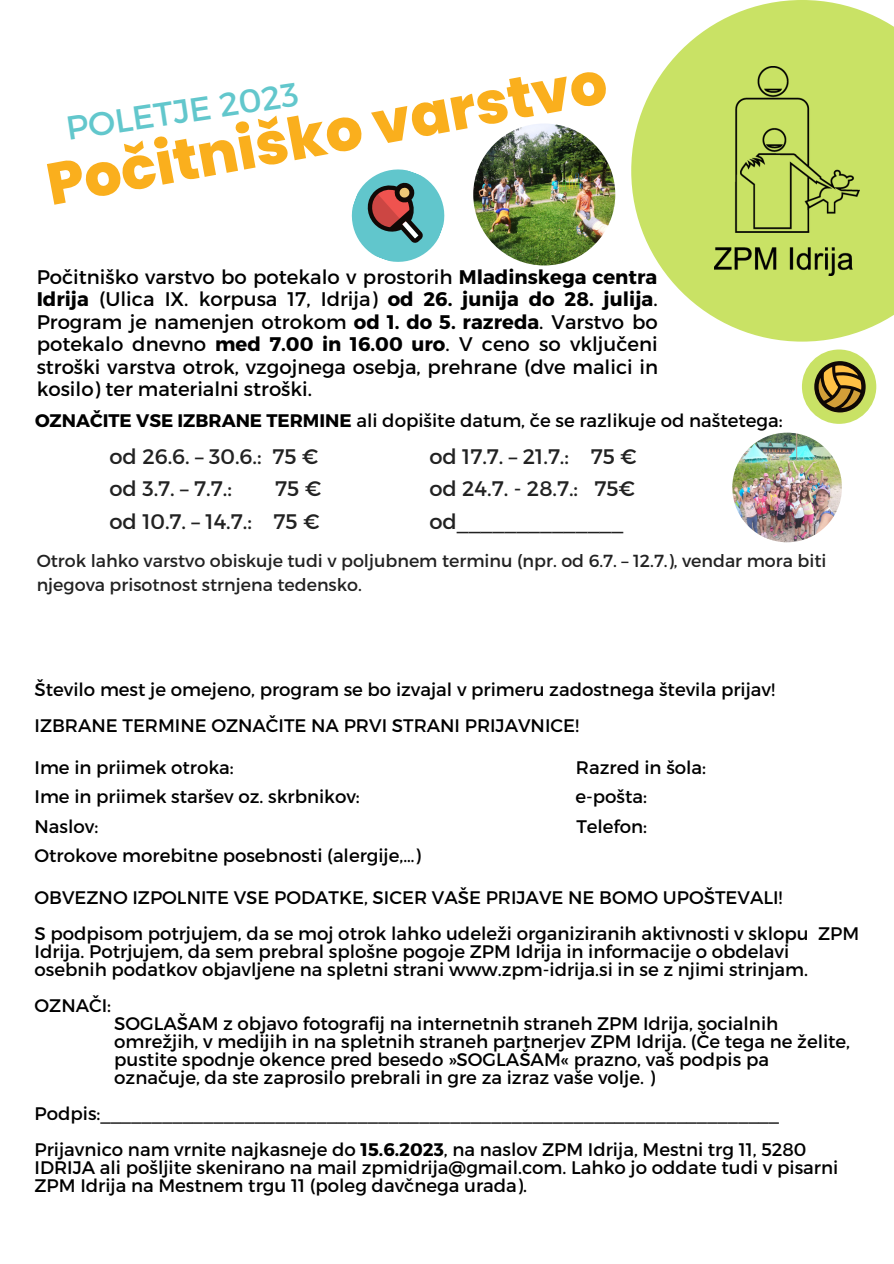
<style>
.page{position:relative;width:894px;height:1264px;background:#fff}
.page>*{position:absolute;margin:0;border:0;box-sizing:border-box;transform-origin:0 0}
.t1{font:800 58.5px "Poppins";color:#faaf1d}
.t2{font:33.15px "Montserrat";color:#62c7cc}
.t3{font:21px/32.7px "Montserrat";color:#222;text-align:justify}
.t4{font:19.65px/22.5px "Montserrat";color:#000;text-align:justify}
.t5{font:18.15px/18px "Montserrat";color:#000}
.t6{font:17.4px/23.7px "Montserrat";color:#222}
.s1{font-weight:700}
</style>
<div class="page">
<div style="left:801px;top:349px;width:75px;height:75px;background:#c9e265;border-radius:50%"></div>
<svg style="left:813px;top:361px;width:53px;height:53px"></svg>
<svg style="left:351px;top:169px;width:94px;height:93px"></svg>
<img style="left:732px;top:432px;width:109px;height:110px;border-radius:50%">
<svg style="left:631px;top:0;width:262px;height:341px;fill:#c9e265"></svg>
<img style="left:473px;top:123px;width:142px;height:142px;border-radius:50%">
<img style="left:714px;top:67px;width:144px;height:208px">
<p class="t1" style="left:40px;top:143px;width:569px;rotate:-10deg">Počitniško varstvo</p>
<p class="t2" style="left:63px;top:108px;width:236px;rotate:-9deg">POLETJE 2023</p>
<p class="t4" style="left:37px;top:264px;width:622px">Počitniško varstvo bo potekalo v prostorih <span class="s1">Mladinskega centra Idrija</span> (Ulica IX. korpusa 17, Idrija) <span class="s1">od 26. junija do 28. julija</span>.<br>Program je namenjen otrokom <span class="s1">od 1. do 5. razreda</span>. Varstvo bo potekalo dnevno <span class="s1">med 7.00 in 16.00 uro</span>. V ceno so vključeni stroški varstva otrok, vzgojnega osebja, prehrane (dve malici in kosilo) ter materialni stroški.</p>
<p class="t5" style="left:35px;top:411px;width:749px"><span class="s1">OZNAČITE VSE IZBRANE TERMINE</span> ali dopišite datum, če se razlikuje od naštetega:</p>
<p class="t3" style="left:109px;top:439px;width:210px">od 26.6. – 30.6.: 75 €</p>
<p class="t3" style="left:109px;top:471px;width:124px">od 3.7. – 7.7.:</p>
<p class="t3" style="left:275px;top:471px;width:48px">75 €</p>
<p class="t3" style="left:109px;top:504px;width:212px">od 10.7. – 14.7.: 75 €</p>
<p class="t3" style="left:429px;top:439px;width:209px">od 17.7. – 21.7.: 75 € od 24.7. - 28.7.: 75€ od______________</p>
<p class="t6" style="left:37px;top:548px;width:791px">Otrok lahko varstvo obiskuje tudi v poljubnem terminu (npr. od 6.7. – 12.7.), vendar mora biti njegova prisotnost strnjena tedensko.</p>
<p class="t5" style="left:34px;top:680px;width:741px">Število mest je omejeno, program se bo izvajal v primeru zadostnega števila prijav!</p>
<p class="t5" style="left:34px;top:716px;width:545px">IZBRANE TERMINE OZNAČITE NA PRVI STRANI PRIJAVNICE!</p>
<p class="t5" style="left:34px;top:757px;width:201px">Ime in priimek otroka:</p>
<p class="t5" style="left:576px;top:757px;width:132px">Razred in šola:</p>
<p class="t5" style="left:34px;top:787px;width:327px">Ime in priimek staršev oz. skrbnikov:</p>
<p class="t5" style="left:575px;top:787px;width:73px">e-pošta:</p>
<p class="t5" style="left:34px;top:816px;width:65px">Naslov:</p>
<p class="t5" style="left:576px;top:816px;width:72px">Telefon:</p>
<p class="t5" style="left:34px;top:845px;width:387px">Otrokove morebitne posebnosti (alergije,…)</p>
<p class="t5" style="left:34px;top:887px;width:749px">OBVEZNO IZPOLNITE VSE PODATKE, SICER VAŠE PRIJAVE NE BOMO UPOŠTEVALI!</p>
<p class="t5" style="left:34px;top:923px;width:826px">S podpisom potrjujem, da se moj otrok lahko udeleži organiziranih aktivnosti v sklopu ZPM<br>Idrija. Potrjujem, da sem prebral splošne pogoje ZPM Idrija in informacije o obdelavi osebnih podatkov objavljene na spletni strani www.zpm-idrija.si in se z njimi strinjam.</p>
<p class="t5" style="left:34px;top:995px;width:78px">OZNAČI:</p>
<p class="t5" style="left:114px;top:1013px;width:665px">SOGLAŠAM z objavo fotografij na internetnih straneh ZPM Idrija, socialnih</p>
<p class="t5" style="left:114px;top:1031px;width:737px">omrežjih, v medijih in na spletnih straneh partnerjev ZPM Idrija. (Če tega ne želite,</p>
<p class="t5" style="left:114px;top:1049px;width:656px">pustite spodnje okence pred besedo »SOGLAŠAM« prazno, vaš podpis pa</p>
<p class="t5" style="left:114px;top:1067px;width:542px">označuje, da ste zaprosilo prebrali in gre za izraz vaše volje. )</p>
<p class="t5" style="left:34px;top:1103px;width:746px">Podpis:__________________________________________________________________</p>
<p class="t5" style="left:34px;top:1139px;width:805px">Prijavnico nam vrnite najkasneje do <span class="s1">15.6.2023</span>, na naslov ZPM Idrija, Mestni trg 11, 5280<br>IDRIJA ali pošljite skenirano na mail zpmidrija@gmail.com. Lahko jo oddate tudi v pisarni<br>ZPM Idrija na Mestnem trgu 11 (poleg davčnega urada).</p>
</div>
